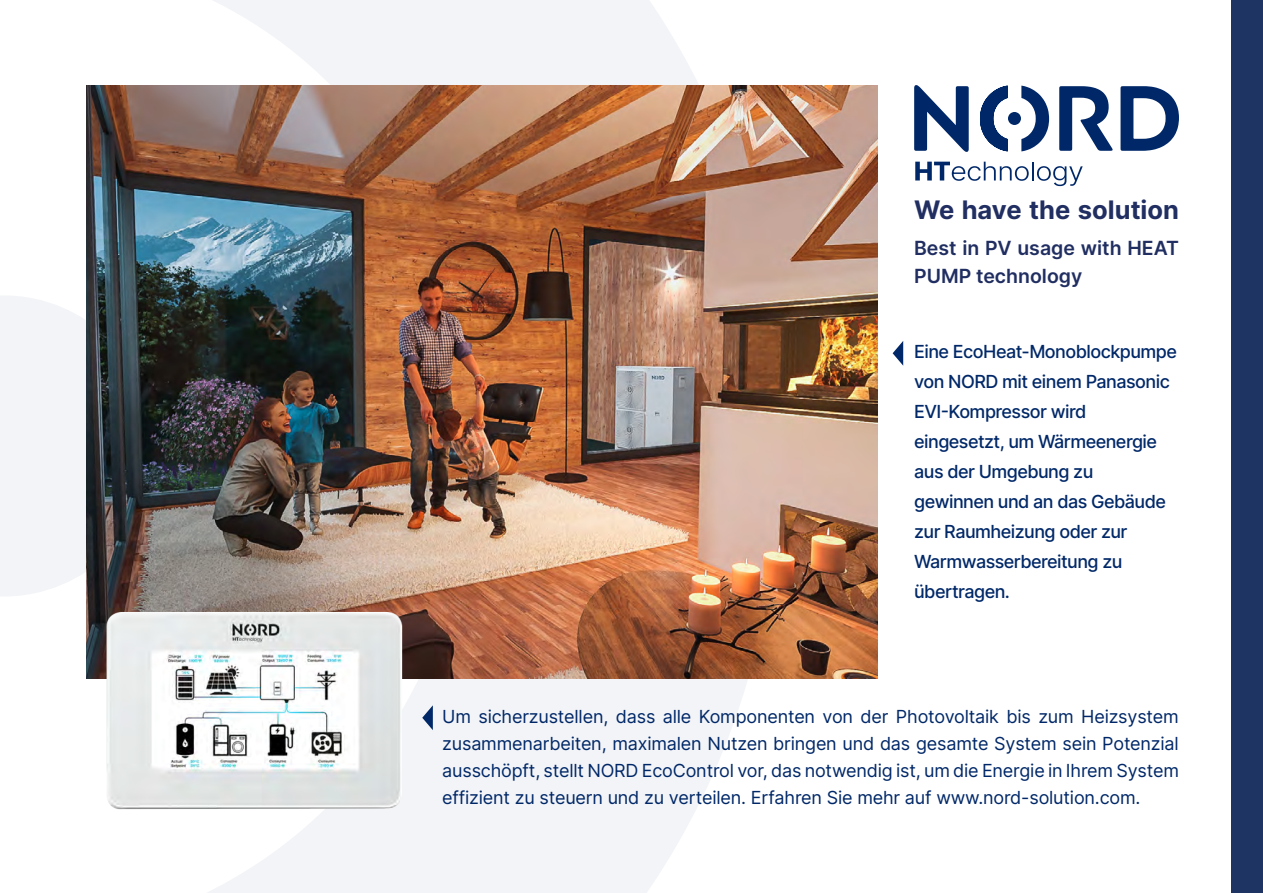
<style>
.page{position:relative;width:1263px;height:893px;background:#fff}
.page>*{position:absolute;margin:0;border:0;box-sizing:border-box;transform-origin:0 0}
.Základní_odstavec{font:700 25.5px "Inter";color:#202e61}
.Základní_odstavec-2{font:600 19.5px/28.5px "Inter";color:#202e61}
.Základní_odstavec-3{font:18px/27px "Inter";letter-spacing:-.01em;color:#002868;text-align:justify}
.Základní_odstavec-4{font:500 18px/30px "Inter";letter-spacing:-.03em;color:#002868}
</style>
<div class="page">
<svg style="left:208px;top:0;width:540px;height:893px;fill:#f3f4f7"></svg>
<div style="left:0;top:296px;width:86px;height:300px;background:#f3f4f7"></div>
<svg style="left:914px;top:85px;width:265px;height:67px"></svg>
<div style="left:1008px;top:112px;width:13px;height:13px;background:#002868;border-radius:50%"></div>
<svg style="left:915px;top:162px;width:168px;height:24px"></svg>
<img style="left:86px;top:85px;width:791px;height:594px">
<div style="left:1231px;top:0;width:32px;height:893px;background:#1e3462"></div>
<svg style="left:893px;top:341px;width:10px;height:25px"></svg>
<img style="left:78px;top:579px;width:357px;height:238px">
<p class="Základní_odstavec" style="left:914px;top:191px;width:266px">We have the solution</p>
<p class="Základní_odstavec-2" style="left:914px;top:233px;width:266px">Best in PV usage with HEAT<br>PUMP technology</p>
<p class="Základní_odstavec-4" style="left:914px;top:336px;width:264px">Eine EcoHeat-Monoblockpumpe von NORD mit einem Panasonic<br>EVI-Kompressor wird eingesetzt, um Wärmeenergie aus der Umgebung zu gewinnen und an das Gebäude zur Raumheizung oder zur<br>Warmwasserbereitung zu übertragen.</p>
<p class="Základní_odstavec-3" style="left:442px;top:702px;width:738px">Um sicherzustellen, dass alle Komponenten von der Photovoltaik bis zum Heizsystem zusammenarbeiten, maximalen Nutzen bringen und das gesamte System sein Potenzial ausschöpft, stellt NORD EcoControl vor, das notwendig ist, um die Energie in Ihrem System effizient zu steuern und zu verteilen. Erfahren Sie mehr auf www.nord-solution.com.</p>
</div>
